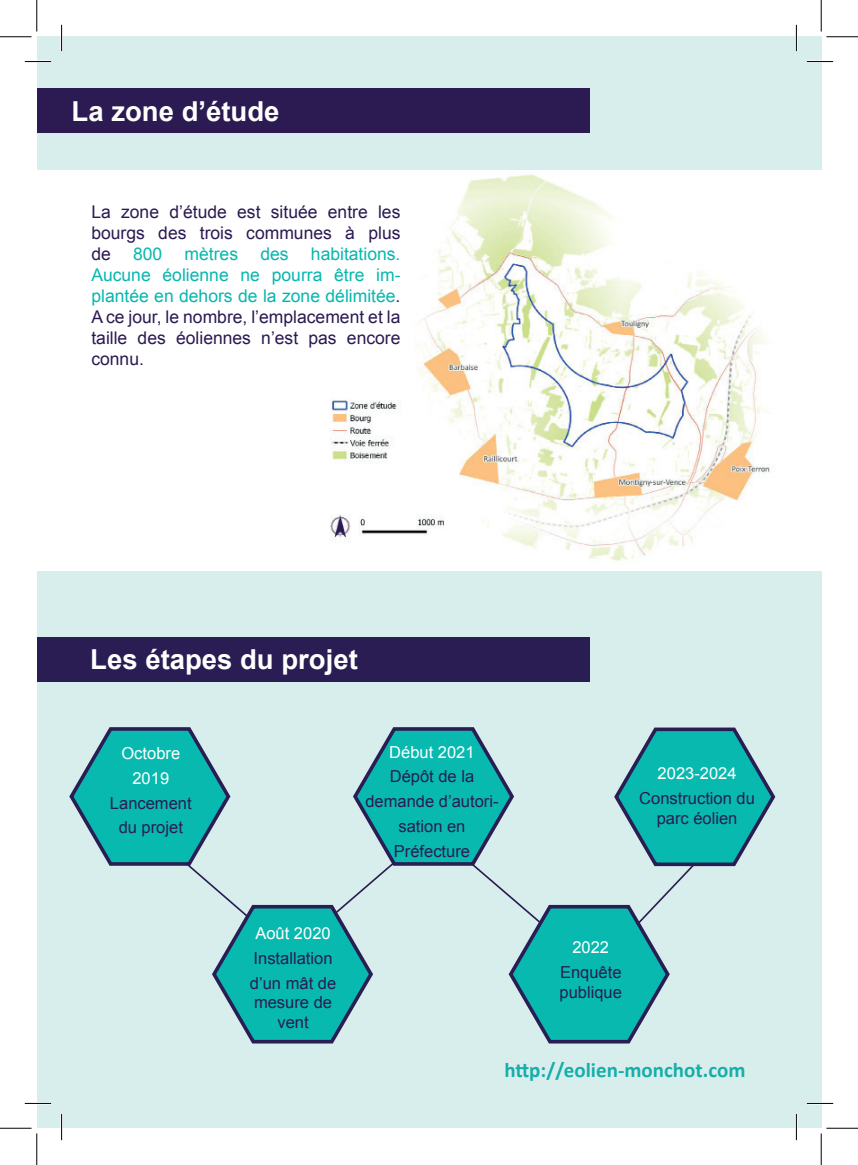
<style>
.page{position:relative;width:858px;height:1165px;background:#fff}
.page>*{position:absolute;margin:0;border:0;box-sizing:border-box;transform-origin:0 0}
.t1{font:700 27.47px "Arial";color:#fff}
.t2{font:700 21px "Calibri";color:#15aeaa}
.t3{font:17.5px/21px "Arial";color:#07b7ae;text-align:justify}
.t4{font:17.5px/21px "Arial";color:#2b1a51;text-align:justify}
.t5{font:16.45px/24.7px "Arial";color:#291d53;text-align:center}
.t6{font:16.45px/24.7px "Arial";color:#fff;text-align:center}
.s1{color:#2b1a51}
</style>
<div class="page">
<div style="left:37px;top:37px;width:9px;height:1091px;background:#d8eeec"></div>
<div style="left:46px;top:37px;width:775px;height:1091px;background:#d8eeec"></div>
<div style="left:37px;top:89px;width:552px;height:44px;background:#2b1b52"></div>
<div style="left:37px;top:637px;width:552px;height:44px;background:#291d53"></div>
<img style="left:315px;top:170px;width:506px;height:401px">
<div style="left:37px;top:170px;width:278px;height:401px;background:#fff"></div>
<svg style="left:69px;top:727px;width:707px;height:317px"></svg>
<hr style="left:25px;top:60px;width:26px;height:3px;background:#fff">
<hr style="left:806px;top:60px;width:26px;height:3px;background:#fff">
<hr style="left:25px;top:1102px;width:26px;height:2px;background:#fff">
<hr style="left:806px;top:1102px;width:26px;height:2px;background:#fff">
<hr style="left:60px;top:25px;width:3px;height:26px;background:#fff">
<hr style="left:60px;top:1114px;width:3px;height:26px;background:#fff">
<hr style="left:795px;top:25px;width:2px;height:26px;background:#fff">
<hr style="left:795px;top:1114px;width:2px;height:26px;background:#fff">
<svg style="left:25px;top:61px;width:26px;height:1px"></svg>
<svg style="left:806px;top:61px;width:26px;height:1px"></svg>
<svg style="left:25px;top:1103px;width:26px;height:1px"></svg>
<svg style="left:806px;top:1103px;width:26px;height:1px"></svg>
<svg style="left:61px;top:25px;width:1px;height:26px"></svg>
<svg style="left:61px;top:1114px;width:1px;height:26px"></svg>
<svg style="left:795px;top:25px;width:1px;height:26px"></svg>
<svg style="left:795px;top:1114px;width:1px;height:26px"></svg>
<hr style="left:0;top:36px;width:32px;height:1px;background:#000">
<hr style="left:826px;top:36px;width:31px;height:1px;background:#000">
<hr style="left:0;top:1128px;width:32px;height:1px;background:#000">
<hr style="left:826px;top:1128px;width:31px;height:1px;background:#000">
<hr style="left:36px;top:0;width:1px;height:32px;background:#000">
<hr style="left:36px;top:1133px;width:1px;height:32px;background:#000">
<hr style="left:820px;top:0;width:1px;height:32px;background:#000">
<hr style="left:820px;top:1133px;width:1px;height:32px;background:#000">
<h1 class="t1" style="left:72px;top:93px;width:209px">La zone d’étude</h1>
<p class="t4" style="left:91px;top:201px;width:310px">La zone d’étude est située entre les bourgs des trois communes à plus de</p>
<p class="t3" style="left:133px;top:243px;width:31px">800</p>
<p class="t3" style="left:184px;top:243px;width:55px">mètres</p>
<p class="t3" style="left:260px;top:243px;width:30px">des</p>
<p class="t3" style="left:91px;top:243px;width:310px;text-indent:219px">habitations.<br>Aucune éolienne ne pourra être im&shy;plantée en dehors de la zone délimitée<span class="s1">.<br>A ce jour, le nombre, l’emplacement et la taille des éoliennes n’est pas encore connu.</span></p>
<h1 class="t1" style="left:90px;top:641px;width:269px">Les étapes du projet</h1>
<p class="t6" style="left:121px;top:741px;width:60px">Octobre<br>2019</p>
<p class="t5" style="left:110px;top:791px;width:83px">Lancement du projet</p>
<p class="t6" style="left:255px;top:921px;width:77px">Août 2020</p>
<p class="t5" style="left:250px;top:946px;width:88px;text-align:left">Installation d’un mât de</p>
<p class="t5" style="left:254px;top:993px;width:79px;line-height:19.8px">mesure de vent</p>
<p class="t6" style="left:389px;top:740px;width:87px">Début 2021</p>
<p class="t5" style="left:365px;top:764px;width:135px">Dépôt de la demande d’autori&shy;sation en<br>Préfecture</p>
<p class="t6" style="left:657px;top:761px;width:80px">2023-2024</p>
<p class="t5" style="left:639px;top:788px;width:117px;line-height:19.8px">Construction du parc éolien</p>
<p class="t6" style="left:572px;top:935px;width:38px">2022</p>
<p class="t5" style="left:559px;top:962px;width:64px;line-height:19.8px;text-align:left">Enquête publique</p>
<p class="t2" style="left:504px;top:1057px;width:242px">http://eolien-monchot.com</p>
</div>
